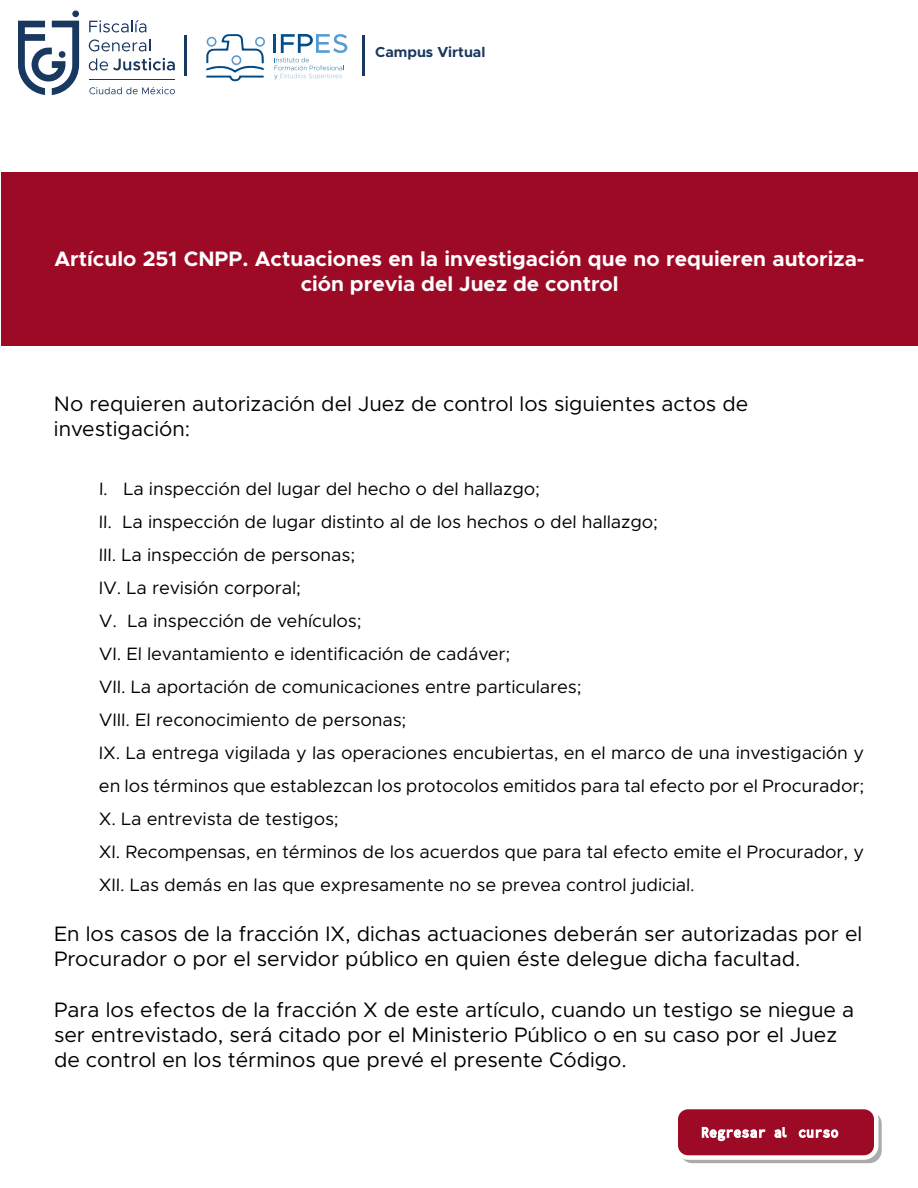
<style>
.page{position:relative;width:918px;height:1188px;background:#fff}
.page>*{position:absolute;margin:0;border:0;box-sizing:border-box;transform-origin:0 0}
.t1{font:21px/25.2px "Metropolis";color:#000}
.t2{font:700 21px/25.2px "Metropolis";color:#fff;text-align:center}
.t3{font:18px/33px "Metropolis";color:#000}
.t4{font:700 14.55px "Metropolis";color:#18385f}
</style>
<div class="page">
<svg style="left:274px;top:34px;width:73px;height:45px"></svg>
<svg style="left:206px;top:34px;width:58px;height:48px"></svg>
<svg style="left:231px;top:55px;width:10px;height:10px"></svg>
<div style="left:233px;top:57px;width:7px;height:7px;background:#fff;border-radius:50%"></div>
<hr style="left:185px;top:35px;width:2px;height:41px;background:#18385f">
<hr style="left:362px;top:35px;width:2px;height:41px;background:#18385f">
<svg style="left:18px;top:21px;width:61px;height:74px"></svg>
<div style="left:72px;top:10px;width:7px;height:7px;background:#18385f;border-radius:50%"></div>
<svg style="left:89px;top:20px;width:57px;height:13px"></svg>
<svg style="left:89px;top:39px;width:61px;height:12px"></svg>
<svg style="left:89px;top:58px;width:86px;height:12px"></svg>
<svg style="left:89px;top:87px;width:86px;height:7px"></svg>
<hr style="left:89px;top:79px;width:86px;height:1px;background:#18385f">
<div style="left:1px;top:172px;width:917px;height:174px;background:#9c0a26"></div>
<div style="left:680px;top:1111px;width:202px;height:52px;background:#ababab;border-radius:13px"></div>
<div style="left:676px;top:1107px;width:200px;height:51px;background:#9c0a26;border-radius:12px"></div>
<div style="left:674px;top:1105px;width:204px;height:55px;border:4px solid #fff;border-radius:12px"></div>
<svg style="left:701px;top:1105px;width:65px;height:59px"></svg>
<svg style="left:773px;top:1105px;width:15px;height:33px"></svg>
<svg style="left:798px;top:1105px;width:41px;height:59px"></svg>
<p class="t4" style="left:375px;top:43px;width:112px">Campus Virtual</p>
<p class="t2" style="left:55px;top:246px;width:811px">Artículo 251 CNPP. Actuaciones en la investigación que no requieren autoriza&shy;ción previa del Juez de control</p>
<p class="t1" style="left:54px;top:391px;width:696px">No requieren autorización del Juez de control los siguientes actos de investigación:</p>
<p class="t3" style="left:99px;top:472px;width:767px">I. La inspección del lugar del hecho o del hallazgo;<br>II. La inspección de lugar distinto al de los hechos o del hallazgo;<br>III. La inspección de personas;<br>IV. La revisión corporal;<br>V. La inspección de vehículos;<br>VI. El levantamiento e identificación de cadáver;<br>VII. La aportación de comunicaciones entre particulares;<br>VIII. El reconocimiento de personas;<br>IX. La entrega vigilada y las operaciones encubiertas, en el marco de una investigación y en los términos que establezcan los protocolos emitidos para tal efecto por el Procurador; X. La entrevista de testigos;<br>XI. Recompensas, en términos de los acuerdos que para tal efecto emite el Procurador, y XII. Las demás en las que expresamente no se prevea control judicial.</p>
<p class="t1" style="left:54px;top:921px;width:810px">En los casos de la fracción IX, dichas actuaciones deberán ser autorizadas por el<br>Procurador o por el servidor público en quien éste delegue dicha facultad.</p>
<p class="t1" style="left:54px;top:997px;width:802px">Para los efectos de la fracción X de este artículo, cuando un testigo se niegue a ser entrevistado, será citado por el Ministerio Público o en su caso por el Juez de control en los términos que prevé el presente Código.</p>
</div>
